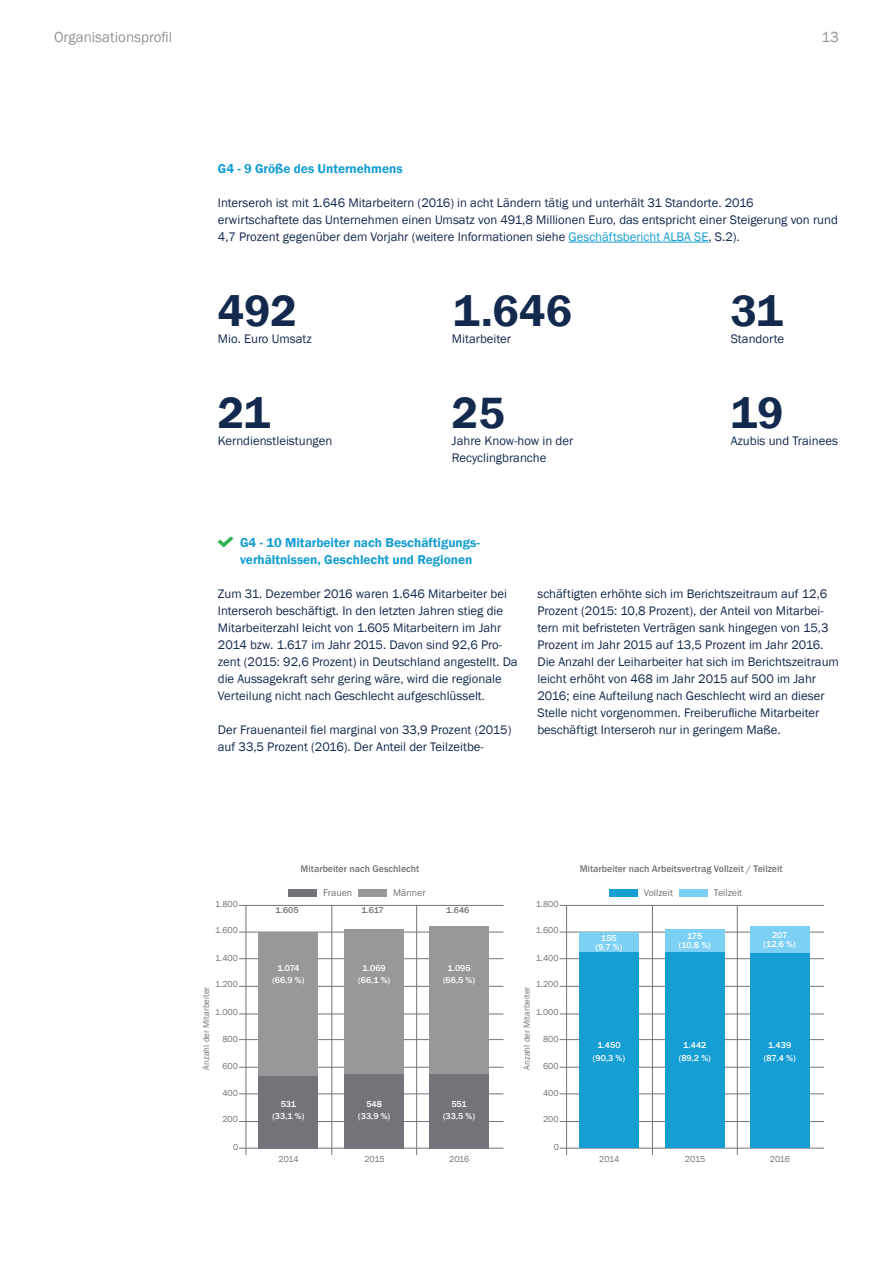
<style>
.page{position:relative;width:893px;height:1263px;background:#fff}
.page>*{position:absolute;margin:0;border:0;box-sizing:border-box;transform-origin:0 0}
.t1{font:600 45px "Franklin Gothic";color:#132a4e}
.t2{font:15px "Franklin Gothic";color:#939598}
.t3{font:600 13.2px/17px "Franklin Gothic";color:#159ed4}
.t4{font:12.75px/17px "Franklin Gothic";color:#132a4e}
.t5{font:500 9.9px "Franklin Gothic";color:#727479}
.t6{font:9.9px "Franklin Gothic";color:#727479}
.t7{font:8.85px "Franklin Gothic";color:#727479}
.t8{font:500 8.85px/12.6px "Franklin Gothic";color:#fff;text-align:center}
.t9{font:500 8.85px "Franklin Gothic";color:#727479}
.s1{color:#159ed4}
</style>
<div class="page">
<hr style="left:568px;top:242px;width:140px;height:1px;background:#159ed4">
<svg style="left:218px;top:537px;width:15px;height:10px"></svg>
<div style="left:288px;top:889px;width:29px;height:7px;background:#727479"></div>
<div style="left:358px;top:889px;width:29px;height:7px;background:#96989a"></div>
<hr style="left:239px;top:1148px;width:264px;height:1px;background:#727479">
<hr style="left:239px;top:1093px;width:264px;height:1px;background:#727479">
<hr style="left:239px;top:1121px;width:264px;height:1px;background:#727479">
<hr style="left:239px;top:1067px;width:264px;height:1px;background:#727479">
<hr style="left:239px;top:1039px;width:264px;height:1px;background:#727479">
<hr style="left:239px;top:1014px;width:264px;height:1px;background:#727479">
<hr style="left:239px;top:986px;width:264px;height:1px;background:#727479">
<hr style="left:239px;top:958px;width:264px;height:1px;background:#727479">
<hr style="left:239px;top:932px;width:264px;height:1px;background:#727479">
<hr style="left:239px;top:905px;width:264px;height:1px;background:#727479">
<hr style="left:246px;top:905px;width:1px;height:250px;background:#727479">
<hr style="left:332px;top:905px;width:1px;height:250px;background:#727479">
<hr style="left:416px;top:905px;width:1px;height:250px;background:#727479">
<div style="left:259px;top:1076px;width:59px;height:72px;background:#727479"></div>
<div style="left:345px;top:1074px;width:59px;height:74px;background:#727479"></div>
<div style="left:429px;top:1074px;width:60px;height:74px;background:#727479"></div>
<div style="left:429px;top:926px;width:60px;height:147px;background:#96989a"></div>
<div style="left:259px;top:932px;width:59px;height:143px;background:#96989a"></div>
<div style="left:345px;top:929px;width:59px;height:144px;background:#96989a"></div>
<div style="left:609px;top:889px;width:29px;height:7px;background:#159ed4"></div>
<div style="left:679px;top:889px;width:29px;height:7px;background:#7cd0f4"></div>
<hr style="left:560px;top:1148px;width:264px;height:1px;background:#727479">
<hr style="left:560px;top:1093px;width:264px;height:1px;background:#727479">
<hr style="left:560px;top:1121px;width:264px;height:1px;background:#727479">
<hr style="left:560px;top:1067px;width:264px;height:1px;background:#727479">
<hr style="left:560px;top:1039px;width:264px;height:1px;background:#727479">
<hr style="left:560px;top:1014px;width:264px;height:1px;background:#727479">
<hr style="left:560px;top:986px;width:264px;height:1px;background:#727479">
<hr style="left:560px;top:958px;width:264px;height:1px;background:#727479">
<hr style="left:560px;top:932px;width:264px;height:1px;background:#727479">
<hr style="left:560px;top:905px;width:264px;height:1px;background:#727479">
<hr style="left:566px;top:905px;width:1px;height:250px;background:#727479">
<hr style="left:652px;top:905px;width:1px;height:250px;background:#727479">
<hr style="left:737px;top:905px;width:1px;height:250px;background:#727479">
<div style="left:579px;top:953px;width:60px;height:195px;background:#159ed4"></div>
<div style="left:665px;top:953px;width:59px;height:195px;background:#159ed4"></div>
<div style="left:750px;top:954px;width:59px;height:194px;background:#159ed4"></div>
<div style="left:750px;top:926px;width:59px;height:27px;background:#7cd0f4"></div>
<div style="left:579px;top:932px;width:60px;height:20px;background:#7cd0f4"></div>
<div style="left:665px;top:929px;width:59px;height:23px;background:#7cd0f4"></div>
<p class="t2" style="left:54px;top:28px;width:120px">Organisationsprofil</p>
<p class="t2" style="left:821px;top:28px;width:19px">13</p>
<p class="t3" style="left:218px;top:160px;width:186px">G4 - 9 Größe des Unternehmens</p>
<p class="t4" style="left:218px;top:195px;width:621px">Interseroh ist mit 1.646 Mitarbeitern (2016) in acht Ländern tätig und unterhält 31 Standorte. 2016 erwirtschaftete das Unternehmen einen Umsatz von 491,8 Millionen Euro, das entspricht einer Steigerung von rund<br>4,7 Prozent gegenüber dem Vorjahr (weitere Informationen siehe <span class="s1">Geschäftsbericht ALBA SE</span>, S.2).</p>
<h1 class="t1" style="left:218px;top:283px;width:81px">492</h1>
<h1 class="t1" style="left:453px;top:283px;width:120px">1.646</h1>
<h1 class="t1" style="left:731px;top:283px;width:54px">31</h1>
<p class="t4" style="left:218px;top:331px;width:95px">Mio. Euro Umsatz</p>
<p class="t4" style="left:452px;top:331px;width:61px">Mitarbeiter</p>
<p class="t4" style="left:731px;top:331px;width:55px">Standorte</p>
<h1 class="t1" style="left:218px;top:385px;width:54px">21</h1>
<h1 class="t1" style="left:452px;top:385px;width:54px">25</h1>
<h1 class="t1" style="left:731px;top:385px;width:54px">19</h1>
<p class="t4" style="left:218px;top:433px;width:116px">Kerndienstleistungen</p>
<p class="t4" style="left:452px;top:433px;width:123px">Jahre Know-how in der<br>Recyclingbranche</p>
<p class="t3" style="left:240px;top:535px;width:241px">G4 - 10 Mitarbeiter nach Beschäftigungs&shy;verhältnissen, Geschlecht und Regionen</p>
<p class="t4" style="left:731px;top:433px;width:109px">Azubis und Trainees</p>
<p class="t4" style="left:218px;top:586px;width:301px">Zum 31. Dezember 2016 waren 1.646 Mitarbeiter bei Interseroh beschäftigt. In den letzten Jahren stieg die Mitarbeiterzahl leicht von 1.605 Mitarbeitern im Jahr 2014 bzw. 1.617 im Jahr 2015. Davon sind 92,6 Pro&shy;zent (2015: 92,6 Prozent) in Deutschland angestellt. Da die Aussagekraft sehr gering wäre, wird die regionale Verteilung nicht nach Geschlecht aufgeschlüsselt.</p>
<p class="t4" style="left:218px;top:722px;width:295px">Der Frauenanteil fiel marginal von 33,9 Prozent (2015) auf 33,5 Prozent (2016). Der Anteil der Teilzeitbe-</p>
<p class="t4" style="left:537px;top:586px;width:303px">schäftigten erhöhte sich im Berichtszeitraum auf 12,6<br>Prozent (2015: 10,8 Prozent), der Anteil von Mitarbei&shy;tern mit befristeten Verträgen sank hingegen von 15,3<br>Prozent im Jahr 2015 auf 13,5 Prozent im Jahr 2016.<br>Die Anzahl der Leiharbeiter hat sich im Berichtszeitraum leicht erhöht von 468 im Jahr 2015 auf 500 im Jahr 2016; eine Aufteilung nach Geschlecht wird an dieser Stelle nicht vorgenommen. Freiberufliche Mitarbeiter beschäftigt Interseroh nur in geringem Maße.</p>
<p class="t5" style="left:301px;top:863px;width:120px">Mitarbeiter nach Geschlecht</p>
<p class="t6" style="left:393px;top:886px;width:34px">Männer</p>
<p class="t6" style="left:323px;top:886px;width:30px">Frauen</p>
<p class="t5" style="left:580px;top:863px;width:204px">Mitarbeiter nach Arbeitsvertrag Vollzeit / Teilzeit</p>
<p class="t6" style="left:714px;top:886px;width:30px">Teilzeit</p>
<p class="t6" style="left:644px;top:886px;width:31px">Vollzeit</p>
<p class="t7" style="left:215px;top:899px;width:24px">1.800</p>
<p class="t9" style="left:276px;top:905px;width:25px">1.605</p>
<p class="t9" style="left:361px;top:905px;width:24px">1.617</p>
<p class="t9" style="left:446px;top:905px;width:25px">1.646</p>
<p class="t7" style="left:536px;top:899px;width:24px">1.800</p>
<p class="t7" style="left:215px;top:924px;width:24px">1.600</p>
<p class="t7" style="left:536px;top:924px;width:24px">1.600</p>
<p class="t8" style="left:596px;top:934px;width:28px;line-height:8.9px">155 (9,7 %)</p>
<p class="t8" style="left:679px;top:932px;width:33px;line-height:8.9px">175 (10,8 %)</p>
<p class="t8" style="left:764px;top:931px;width:34px;line-height:8.9px">207 (12,6 %)</p>
<p class="t7" style="left:215px;top:952px;width:24px">1.400</p>
<p class="t7" style="left:536px;top:952px;width:24px">1.400</p>
<p class="t7" style="left:215px;top:979px;width:24px">1.200</p>
<p class="t7" style="left:201px;top:1069px;width:84px;rotate:-90deg">Anzahl der Mitarbeiter</p>
<p class="t7" style="left:215px;top:1006px;width:24px">1.000</p>
<p class="t7" style="left:222px;top:1033px;width:17px">800</p>
<p class="t7" style="left:222px;top:1061px;width:17px">600</p>
<p class="t8" style="left:272px;top:961px;width:34px">1.074 (66,9 %)</p>
<p class="t8" style="left:358px;top:961px;width:33px">1.069 (66,1 %)</p>
<p class="t8" style="left:443px;top:961px;width:34px">1.095 (66,5 %)</p>
<p class="t7" style="left:536px;top:979px;width:24px">1.200</p>
<p class="t7" style="left:521px;top:1069px;width:84px;rotate:-90deg">Anzahl der Mitarbeiter</p>
<p class="t7" style="left:536px;top:1006px;width:24px">1.000</p>
<p class="t7" style="left:543px;top:1033px;width:17px">800</p>
<p class="t7" style="left:543px;top:1061px;width:17px">600</p>
<p class="t8" style="left:593px;top:1039px;width:34px">1.450 (90,3 %)</p>
<p class="t8" style="left:679px;top:1039px;width:34px">1.442 (89,2 %)</p>
<p class="t8" style="left:764px;top:1039px;width:33px">1.439 (87,4 %)</p>
<p class="t7" style="left:222px;top:1087px;width:17px">400</p>
<p class="t7" style="left:543px;top:1087px;width:17px">400</p>
<p class="t7" style="left:222px;top:1114px;width:17px">200</p>
<p class="t8" style="left:272px;top:1097px;width:33px">531 (33,1 %)</p>
<p class="t8" style="left:358px;top:1097px;width:34px">548 (33,9 %)</p>
<p class="t8" style="left:443px;top:1097px;width:34px">551 (33,5 %)</p>
<p class="t7" style="left:543px;top:1114px;width:17px">200</p>
<p class="t7" style="left:233px;top:1142px;width:7px">0</p>
<p class="t7" style="left:554px;top:1142px;width:7px">0</p>
<p class="t7" style="left:279px;top:1153px;width:22px">2014</p>
<p class="t7" style="left:364px;top:1153px;width:22px">2015</p>
<p class="t7" style="left:449px;top:1153px;width:22px">2016</p>
<p class="t7" style="left:599px;top:1153px;width:22px">2014</p>
<p class="t7" style="left:685px;top:1153px;width:22px">2015</p>
<p class="t7" style="left:770px;top:1153px;width:22px">2016</p>
</div>
